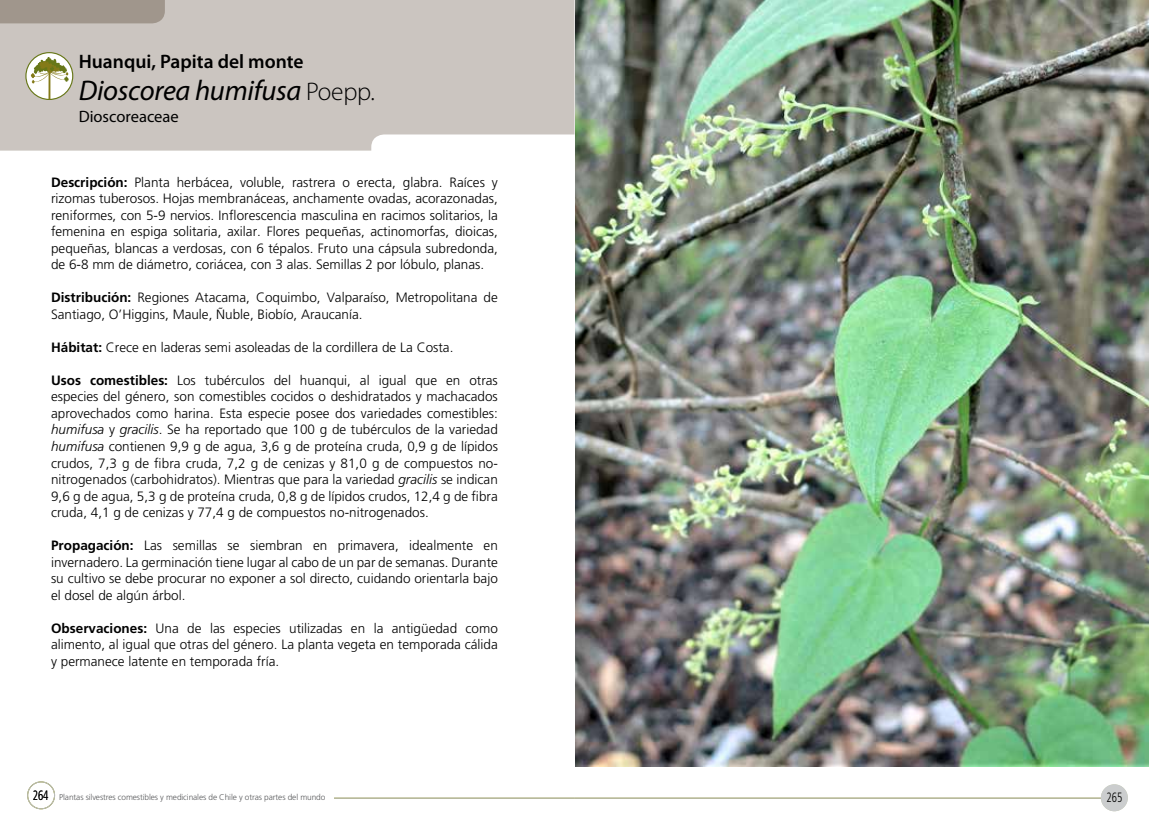
<style>
.page{position:relative;width:1149px;height:830px;background:#fff}
.page>*{position:absolute;margin:0;border:0;box-sizing:border-box;transform-origin:0 0}
.t1{font:italic 28.5px "Myriad Pro";letter-spacing:-.01em;color:#000}
.t2{font:600 19.5px "Myriad Pro";color:#000}
.t3{font:16.5px "Myriad Pro";color:#000}
.t4{font:300 13.5px/16.5px "Frutiger LT Std";color:#000;text-align:justify}
.t5{font:300 condensed 13.5px "Frutiger LT Std";color:#000;scale:.81 1}
.t6{font:300 8.25px "Frutiger LT Std";letter-spacing:-.01em;color:#58595b}
.s1{font-weight:300;font-style:normal;font-size:25.5px}
.s2{font-weight:700}
.s3{font-style:italic}
.s4{font-stretch:condensed;font-size:13.5px;color:#000}
</style>
<div class="page">
<div style="left:27px;top:781px;width:28px;height:27px;border:1px solid #bcbec0;border-radius:50%"></div>
<div style="left:1100px;top:784px;width:27px;height:26px;background:#cbcdce;border-radius:50%"></div>
<hr style="left:334px;top:797px;width:240px;height:1px;background:#bcbec0">
<hr style="left:574px;top:797px;width:526px;height:1px;background:#bcbec0">
<img style="left:575px;top:0;width:573px;height:765px">
<svg style="left:0;top:0;width:574px;height:150px;background:#cac4bf"></svg>
<svg style="left:26px;top:53px;width:47px;height:46px"></svg>
<div style="left:25px;top:52px;width:48px;height:48px;border:1px solid #677718;border-radius:50%"></div>
<svg style="left:31px;top:57px;width:38px;height:42px"></svg>
<h2 class="t2" style="left:79px;top:51px;width:226px">Huanqui, Papita del monte</h2>
<h1 class="t1" style="left:79px;top:75px;width:298px">Dioscorea humifusa <span class="s1">Poepp.</span></h1>
<p class="t3" style="left:79px;top:108px;width:102px">Dioscoreaceae</p>
<p class="t4" style="left:51px;top:174px;width:448px"><span class="s2">Descripción:</span> Planta herbácea, voluble, rastrera o erecta, glabra. Raíces y rizomas tuberosos. Hojas membranáceas, anchamente ovadas, acorazonadas, reniformes, con 5-9 nervios. Inflorescencia masculina en racimos solitarios, la femenina en espiga solitaria, axilar. Flores pequeñas, actinomorfas, dioicas, pequeñas, blancas a verdosas, con 6 tépalos. Fruto una cápsula subredonda, de 6-8 mm de diámetro, coriácea, con 3 alas. Semillas 2 por lóbulo, planas.</p>
<p class="t4" style="left:51px;top:289px;width:448px"><span class="s2">Distribución:</span> Regiones Atacama, Coquimbo, Valparaíso, Metropolitana de<br>Santiago, O’Higgins, Maule, Ñuble, Biobío, Araucanía.</p>
<p class="t4" style="left:51px;top:339px;width:404px"><span class="s2">Hábitat:</span> Crece en laderas semi asoleadas de la cordillera de La Costa.</p>
<p class="t4" style="left:51px;top:372px;width:448px"><span class="s2">Usos comestibles:</span> Los tubérculos del huanqui, al igual que en otras especies del género, son comestibles cocidos o deshidratados y machacados aprovechados como harina. Esta especie posee dos variedades comestibles: <span class="s3">humifusa</span> y <span class="s3">gracilis</span>. Se ha reportado que 100 g de tubérculos de la variedad <span class="s3">humifusa</span> contienen 9,9 g de agua, 3,6 g de proteína cruda, 0,9 g de lípidos crudos, 7,3 g de fibra cruda, 7,2 g de cenizas y 81,0 g de compuestos no&shy;nitrogenados (carbohidratos). Mientras que para la variedad <span class="s3">gracilis</span> se indican 9,6 g de agua, 5,3 g de proteína cruda, 0,8 g de lípidos crudos, 12,4 g de fibra cruda, 4,1 g de cenizas y 77,4 g de compuestos no-nitrogenados.</p>
<p class="t4" style="left:51px;top:537px;width:448px"><span class="s2">Propagación:</span> Las semillas se siembran en primavera, idealmente en invernadero. La germinación tiene lugar al cabo de un par de semanas. Durante su cultivo se debe procurar no exponer a sol directo, cuidando orientarla bajo el dosel de algún árbol.</p>
<p class="t4" style="left:51px;top:619px;width:448px"><span class="s2">Observaciones:</span> Una de las especies utilizadas en la antigüedad como alimento, al igual que otras del género. La planta vegeta en temporada cálida y permanece latente en temporada fría.</p>
<p class="t6" style="left:33px;top:791px;width:294px"><span class="s4">264</span> Plantas silvestres comestibles y medicinales de Chile y otras partes del mundo</p>
<p class="t5" style="left:1106px;top:789px;width:21px">265</p>
</div>
